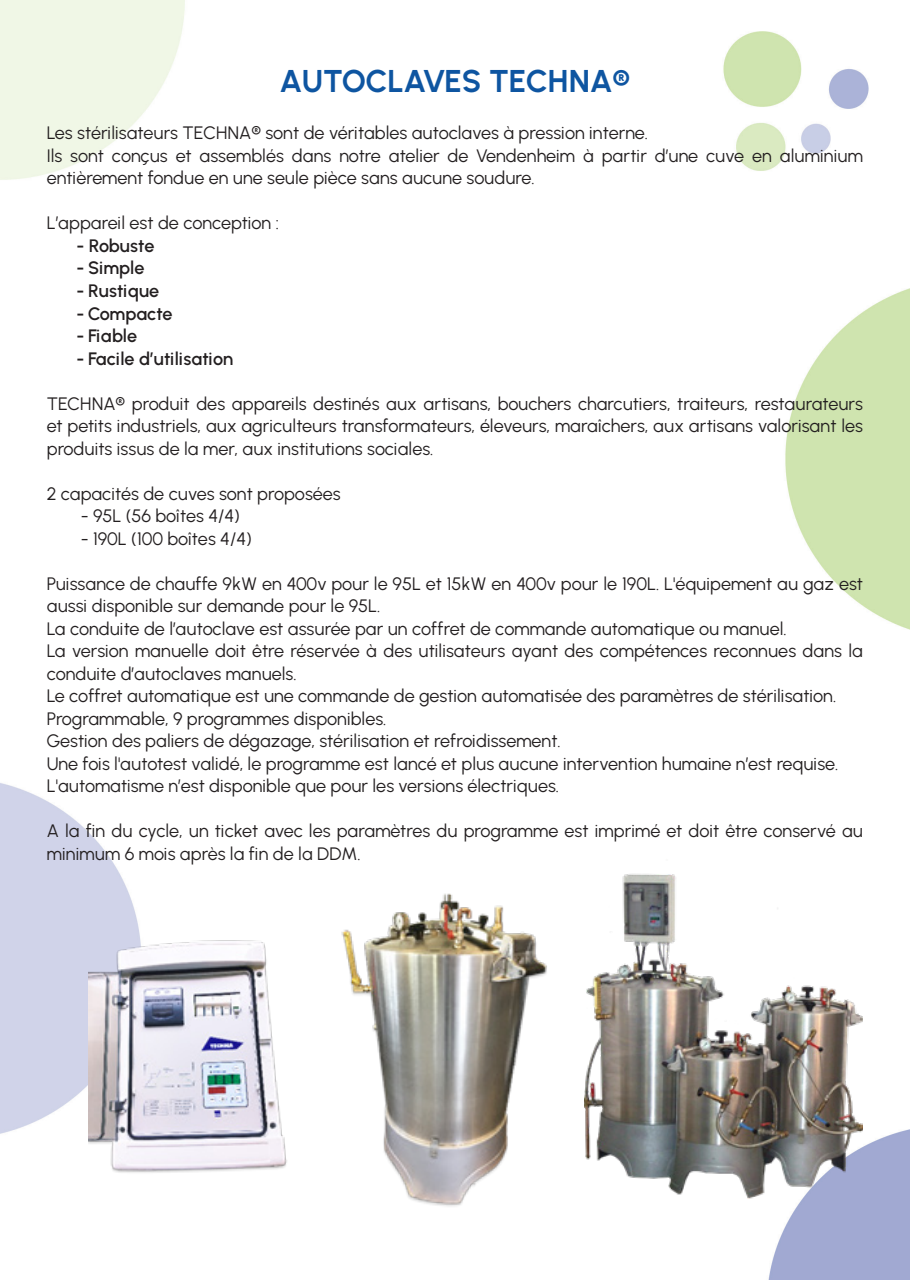
<style>
.page{position:relative;width:910px;height:1280px;background:#fff}
.page>*{position:absolute;margin:0;border:0;box-sizing:border-box;transform-origin:0 0}
.t1{font:700 31.5px "Urbanist";letter-spacing:-.005em;color:#0e55a1}
.t2{font:18px/22.5px "Urbanist";color:#231f20}
.t3{font:600 18px "Urbanist";letter-spacing:-.005em;color:#231f20}
.s1{font-size:19.5px}
</style>
<div class="page">
<img style="left:0;top:0;width:910px;height:1280px">
<img style="left:585px;top:859px;width:277px;height:351px">
<img style="left:89px;top:918px;width:208px;height:278px">
<img style="left:324px;top:893px;width:227px;height:315px">
<p class="t1" style="left:280px;top:62px;width:352px">AUTOCLAVES TECHNA®</p>
<p class="t2" style="left:47px;top:122px;width:603px">Les stérilisateurs TECHNA<span class="s1">®</span> sont de véritables autoclaves à pression interne.</p>
<p class="t2" style="left:47px;top:144px;width:818px">Ils sont conçus et assemblés dans notre atelier de Vendenheim à partir d’une cuve en aluminium entièrement fondue en une seule pièce sans aucune soudure.</p>
<p class="t2" style="left:47px;top:212px;width:234px">L’appareil est de conception :</p>
<p class="t3" style="left:77px;top:235px;width:79px">- Robuste</p>
<p class="t3" style="left:77px;top:257px;width:69px">- Simple</p>
<p class="t3" style="left:77px;top:280px;width:84px">- Rustique</p>
<p class="t3" style="left:77px;top:302px;width:97px">- Compacte</p>
<p class="t3" style="left:77px;top:325px;width:62px">- Fiable</p>
<p class="t3" style="left:77px;top:347px;width:158px">- Facile d’utilisation</p>
<p class="t2" style="left:47px;top:392px;width:818px;text-align:justify">TECHNA<span class="s1">®</span> produit des appareils destinés aux artisans, bouchers charcutiers, traiteurs, restaurateurs et petits industriels, aux agriculteurs transformateurs, éleveurs, maraîchers, aux artisans valorisant les produits issus de la mer, aux institutions sociales.</p>
<p class="t2" style="left:47px;top:482px;width:295px">2 capacités de cuves sont proposées</p>
<p class="t2" style="left:81px;top:504px;width:161px">- 95L (56 boîtes 4/4)</p>
<p class="t2" style="left:81px;top:527px;width:173px">- 190L (100 boîtes 4/4)</p>
<p class="t2" style="left:47px;top:572px;width:818px">Puissance de chauffe 9kW en 400v pour le 95L et 15kW en 400v pour le 190L. L'équipement au gaz est aussi disponible sur demande pour le 95L.</p>
<p class="t2" style="left:47px;top:617px;width:741px">La conduite de l’autoclave est assurée par un coffret de commande automatique ou manuel.</p>
<p class="t2" style="left:47px;top:639px;width:818px">La version manuelle doit être réservée à des utilisateurs ayant des compétences reconnues dans la conduite d’autoclaves manuels.</p>
<p class="t2" style="left:47px;top:684px;width:791px">Le coffret automatique est une commande de gestion automatisée des paramètres de stérilisation.</p>
<p class="t2" style="left:47px;top:707px;width:341px">Programmable, 9 programmes disponibles.</p>
<p class="t2" style="left:47px;top:729px;width:515px">Gestion des paliers de dégazage, stérilisation et refroidissement.</p>
<p class="t2" style="left:47px;top:752px;width:793px">Une fois l'autotest validé, le programme est lancé et plus aucune intervention humaine n’est requise.</p>
<p class="t2" style="left:47px;top:774px;width:514px">L'automatisme n’est disponible que pour les versions électriques.</p>
<p class="t2" style="left:47px;top:819px;width:818px">A la fin du cycle, un ticket avec les paramètres du programme est imprimé et doit être conservé au minimum 6 mois après la fin de la DDM.</p>
</div>
